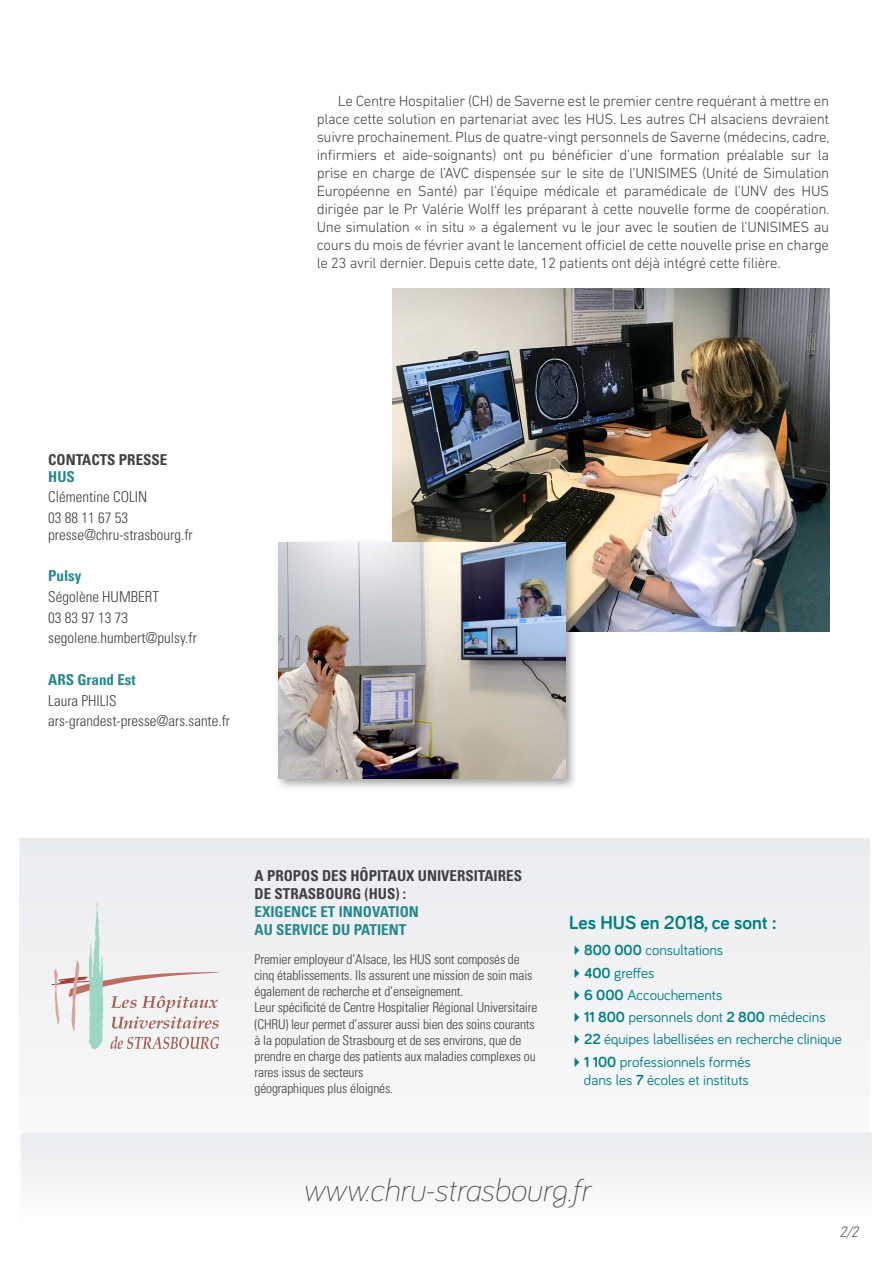
<style>
.page{position:relative;width:893px;height:1263px;background:#fff}
.page>*{position:absolute;margin:0;border:0;box-sizing:border-box;transform-origin:0 0}
.t1{font:italic 300 32.55px "Bariol";color:#414042}
.t2{font:700 19.5px "Bariol";color:#007e83}
.t3{font:300 15px/18px "DIN Next LT Pro";letter-spacing:-.02em;color:#414042;text-align:justify}
.t4{font:15px/18px "Bariol";color:#007e83;text-align:right}
.t5{font:300 condensed 15px/20.7px "Univers";color:#414042}
.t6{font:700 condensed 15px/18px "Univers";color:#414042}
.t7{font:700 condensed 15px/18px "Univers";color:#26888d}
.t8{font:italic 300 condensed 15px "Univers";color:#58595b}
.t9{font:300 condensed 13.5px/16.2px "Univers";letter-spacing:-.01em;color:#414042}
.s1{font-weight:700}
</style>
<div class="page">
<div style="left:19px;top:839px;width:851px;height:413px;background:linear-gradient(to right,#f3f4f5,#f1f3f5)"></div>
<div style="left:21px;top:1133px;width:851px;height:95px;background:#f3f4f6"></div>
<svg style="left:51px;top:902px;width:168px;height:148px"></svg>
<img style="left:393px;top:288px;width:436px;height:343px">
<div style="left:274px;top:538px;width:304px;height:253px;background:#000;opacity:.35"></div>
<img style="left:279px;top:542px;width:287px;height:236px">
<p class="t3" style="left:317px;top:92px;width:514px;text-indent:21px">Le Centre Hospitalier (CH) de Saverne est le premier centre requérant à mettre en place cette solution en partenariat avec les HUS. Les autres CH alsaciens devraient suivre prochainement. Plus de quatre-vingt personnels de Saverne (médecins, cadre, infirmiers et aide-soignants) ont pu bénéficier d’une formation préalable sur la prise en charge de l’AVC dispensée sur le site de l’UNISIMES (Unité de Simulation Européenne en Santé) par l’équipe médicale et paramédicale de l’UNV des HUS dirigée par le Pr Valérie Wolff les préparant à cette nouvelle forme de coopération.<br>Une simulation « in situ » a également vu le jour avec le soutien de l’UNISIMES au cours du mois de février avant le lancement officiel de cette nouvelle prise en charge le 23 avril dernier. Depuis cette date, 12 patients ont déjà intégré cette filière.</p>
<p class="t6" style="left:48px;top:451px;width:121px">CONTACTS PRESSE</p>
<p class="t7" style="left:48px;top:467px;width:28px">HUS</p>
<p class="t5" style="left:48px;top:487px;width:101px">Clémentine COLIN<br>03 88 11 67 53</p>
<p class="t5" style="left:48px;top:524px;width:146px">presse@chru-strasbourg.fr</p>
<p class="t7" style="left:48px;top:567px;width:35px">Pulsy</p>
<p class="t5" style="left:48px;top:586px;width:150px">Ségolène HUMBERT<br>03 83 97 13 73 segolene.humbert@pulsy.fr</p>
<p class="t7" style="left:48px;top:670px;width:89px">ARS Grand Est</p>
<p class="t5" style="left:48px;top:690px;width:183px">Laura Philis ars-grandest-presse@ars.sante.fr</p>
<p class="t6" style="left:255px;top:866px;width:269px">A PROPOS DES HÔPITAUX UNIVERSITAIRES<br>DE STRASBOURG (HUS) :</p>
<p class="t7" style="left:255px;top:902px;width:166px">EXIGENCE ET INNOVATION<br>AU SERVICE DU PATIENT</p>
<p class="t9" style="left:255px;top:951px;width:284px">Premier employeur d’Alsace, les HUS sont composés de cinq établissements. Ils assurent une mission de soin mais également de recherche et d’enseignement.<br>Leur spécificité de Centre Hospitalier Régional Universitaire (CHRU) leur permet d’assurer aussi bien des soins courants à la population de Strasbourg et de ses environs, que de prendre en charge des patients aux maladies complexes ou rares issus de secteurs<br>géographiques plus éloignés.</p>
<h2 class="t2" style="left:569px;top:909px;width:209px">Les HUS en 2018, ce sont :</h2>
<p class="t4" style="left:569px;top:941px;width:156px">✔<span class="s1">800 000</span> consultations</p>
<p class="t4" style="left:569px;top:963px;width:87px">✔<span class="s1">400</span> greffes</p>
<p class="t4" style="left:569px;top:985px;width:155px">✔<span class="s1">6 000</span> Accouchements</p>
<p class="t4" style="left:569px;top:1007px;width:258px">✔<span class="s1">11 800</span> personnels dont <span class="s1">2 800</span> médecins</p>
<p class="t4" style="left:569px;top:1030px;width:274px">✔<span class="s1">22</span> équipes labellisées en recherche clinique</p>
<p class="t4" style="left:569px;top:1052px;width:183px">✔<span class="s1">1 100</span> professionnels formés dans les <span class="s1">7</span> écoles et instituts</p>
<h1 class="t1" style="left:303px;top:1168px;width:289px">www.chru-strasbourg.fr</h1>
<p class="t8" style="left:840px;top:1222px;width:20px">2/2</p>
</div>
